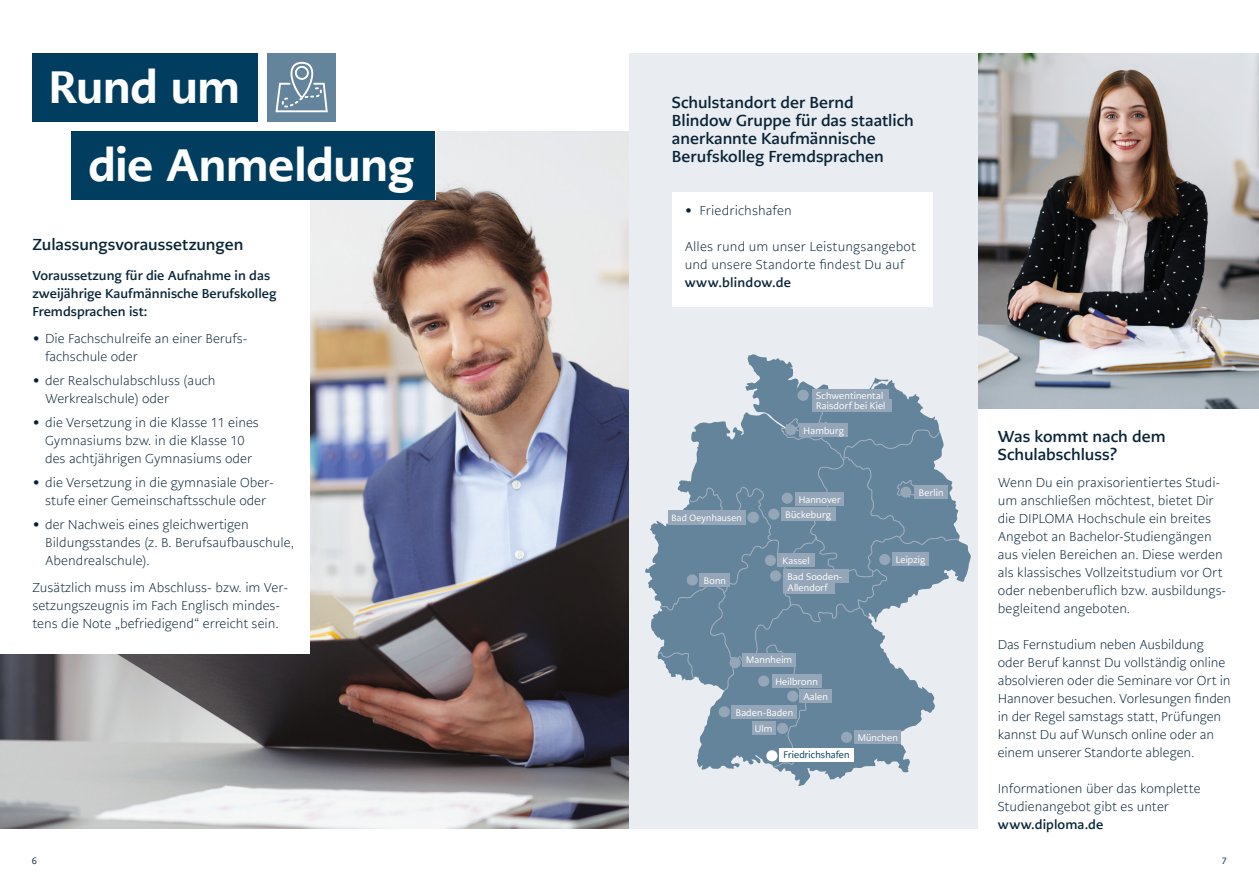
<style>
.page{position:relative;width:1259px;height:893px;background:#fff}
.page>*{position:absolute;margin:0;border:0;box-sizing:border-box;transform-origin:0 0}
.t1{font:800 45px/78.6px "PMN Caecilia Sans Head";letter-spacing:.01em;color:#fff}
.t2{font:700 15.75px/18px "PMN Caecilia Sans Text";color:#092436}
.t3{font:300 12.75px/18px "PMN Caecilia Sans Text";color:#092436}
.t4{font:700 12.75px/18px "PMN Caecilia Sans Text";color:#092436}
.t5{font:9.45px/15.8px "PMN Caecilia Sans Head";letter-spacing:.015em;color:#fff}
.t6{font:9.45px "PMN Caecilia Sans Head";letter-spacing:.015em;color:#003d5e}
.t7{font:9px "PMN Caecilia Sans Head";letter-spacing:.03em;color:#fff}
.t8{font:9px "PMN Caecilia Sans Text";color:#092436}
.s1{font-weight:900}
</style>
<div class="page">
<img style="left:0;top:132px;width:629px;height:696px">
<div style="left:0;top:0;width:309px;height:654px;background:#fff"></div>
<div style="left:268px;top:53px;width:68px;height:68px;background:#64849b"></div>
<svg style="left:275px;top:62px;width:53px;height:50px"></svg>
<div style="left:32px;top:53px;width:226px;height:68px;background:#003d5e"></div>
<div style="left:71px;top:132px;width:364px;height:68px;background:#003d5e"></div>
<img style="left:978px;top:53px;width:281px;height:355px">
<div style="left:629px;top:53px;width:349px;height:775px;background:#e9ecf1"></div>
<div style="left:672px;top:192px;width:260px;height:115px;background:#fff"></div>
<svg style="left:645px;top:354px;width:326px;height:432px"></svg>
<svg style="left:658px;top:390px;width:301px;height:378px"></svg>
<div style="left:765px;top:555px;width:11px;height:11px;background:#95a6b8;border-radius:50%"></div>
<div style="left:770px;top:570px;width:11px;height:11px;background:#95a6b8;border-radius:50%"></div>
<div style="left:700px;top:573px;width:30px;height:14px;background:#95a6b8"></div>
<div style="left:777px;top:554px;width:37px;height:13px;background:#95a6b8"></div>
<div style="left:783px;top:569px;width:66px;height:14px;background:#95a6b8"></div>
<div style="left:783px;top:580px;width:51px;height:14px;background:#95a6b8"></div>
<div style="left:892px;top:552px;width:37px;height:14px;background:#95a6b8"></div>
<div style="left:795px;top:492px;width:49px;height:14px;background:#95a6b8"></div>
<div style="left:781px;top:508px;width:54px;height:13px;background:#95a6b8"></div>
<div style="left:742px;top:653px;width:54px;height:13px;background:#95a6b8"></div>
<div style="left:771px;top:674px;width:50px;height:14px;background:#95a6b8"></div>
<div style="left:854px;top:730px;width:47px;height:14px;background:#95a6b8"></div>
<div style="left:799px;top:690px;width:32px;height:13px;background:#95a6b8"></div>
<div style="left:779px;top:748px;width:74px;height:14px;background:#fff"></div>
<div style="left:732px;top:705px;width:65px;height:14px;background:#95a6b8"></div>
<div style="left:781px;top:493px;width:12px;height:11px;background:#95a6b8;border-radius:50%"></div>
<div style="left:768px;top:509px;width:11px;height:11px;background:#95a6b8;border-radius:50%"></div>
<div style="left:686px;top:574px;width:12px;height:11px;background:#95a6b8;border-radius:50%"></div>
<div style="left:729px;top:657px;width:11px;height:11px;background:#95a6b8;border-radius:50%"></div>
<div style="left:758px;top:675px;width:11px;height:12px;background:#95a6b8;border-radius:50%"></div>
<div style="left:841px;top:732px;width:11px;height:11px;background:#95a6b8;border-radius:50%"></div>
<div style="left:787px;top:691px;width:11px;height:11px;background:#95a6b8;border-radius:50%"></div>
<div style="left:718px;top:706px;width:12px;height:11px;background:#95a6b8;border-radius:50%"></div>
<div style="left:766px;top:750px;width:11px;height:11px;background:#fff;border-radius:50%"></div>
<div style="left:879px;top:554px;width:11px;height:11px;background:#95a6b8;border-radius:50%"></div>
<div style="left:799px;top:423px;width:49px;height:14px;background:#95a6b8"></div>
<div style="left:785px;top:424px;width:11px;height:11px;background:#95a6b8;border-radius:50%"></div>
<div style="left:812px;top:389px;width:77px;height:12px;background:#95a6b8"></div>
<div style="left:812px;top:399px;width:79px;height:12px;background:#95a6b8"></div>
<div style="left:797px;top:390px;width:11px;height:11px;background:#95a6b8;border-radius:50%"></div>
<div style="left:900px;top:487px;width:11px;height:11px;background:#95a6b8;border-radius:50%"></div>
<div style="left:914px;top:485px;width:34px;height:14px;background:#95a6b8"></div>
<div style="left:747px;top:512px;width:12px;height:11px;background:#95a6b8;border-radius:50%"></div>
<div style="left:668px;top:510px;width:77px;height:14px;background:#95a6b8"></div>
<div style="left:752px;top:721px;width:23px;height:14px;background:#95a6b8"></div>
<div style="left:777px;top:723px;width:11px;height:11px;background:#95a6b8;border-radius:50%"></div>
<h1 class="t1" style="left:88px;top:47px;width:327px;text-indent:-39px">Rund um<br>die Anmeldung</h1>
<p class="t2" style="left:32px;top:235px;width:212px">Zulassungsvoraussetzungen</p>
<p class="t4" style="left:32px;top:266px;width:246px">Voraussetzung für die Aufnahme in das zweijährige Kaufmännische Berufskolleg<br>Fremdsprachen ist:</p>
<p class="t3" style="left:45px;top:330px;width:204px;text-indent:-13px"><span class="s1">∙</span> Die Fachschulreife an einer Berufs&shy;fachschule oder</p>
<p class="t3" style="left:45px;top:372px;width:172px;text-indent:-13px"><span class="s1">∙</span> der Realschulabschluss (auch<br>Werkrealschule) oder</p>
<p class="t3" style="left:32px;top:414px;width:228px;text-align:center"><span class="s1">∙</span> die Versetzung in die Klasse 11 eines<br>Gymnasiums bzw. in die Klasse 10<br>des achtjährigen Gymnasiums oder</p>
<p class="t3" style="left:32px;top:474px;width:243px;text-align:center"><span class="s1">∙</span> die Versetzung in die gymnasiale Ober&shy;stufe einer Gemeinschaftsschule oder</p>
<p class="t3" style="left:45px;top:516px;width:250px;text-indent:-13px"><span class="s1">∙</span> der Nachweis eines gleichwertigen<br>Bildungsstandes (z. B. Berufsaufbauschule,<br>Abendrealschule).</p>
<p class="t3" style="left:32px;top:579px;width:257px">Zusätzlich muss im Abschluss- bzw. im Ver&shy;setzungszeugnis im Fach Englisch mindes&shy;tens die Note „befriedigend“ erreicht sein.</p>
<p class="t2" style="left:672px;top:94px;width:243px">Schulstandort der Bernd<br>Blindow Gruppe für das staatlich anerkannte Kaufmännische<br>Berufskolleg Fremdsprachen</p>
<p class="t3" style="left:684px;top:201px;width:109px"><span class="s1">∙</span> Friedrichshafen</p>
<p class="t3" style="left:684px;top:237px;width:233px">Alles rund um unser Leistungsangebot und unsere Standorte findest Du auf</p>
<p class="t4" style="left:684px;top:273px;width:108px">www.blindow.de</p>
<p class="t5" style="left:816px;top:390px;width:71px;line-height:10.1px">Schwentinental<br>Raisdorf bei Kiel</p>
<p class="t7" style="left:671px;top:512px;width:72px">Bad Oeynhausen</p>
<p class="t5" style="left:704px;top:573px;width:24px">Bonn</p>
<p class="t5" style="left:803px;top:422px;width:42px">Hamburg</p>
<p class="t5" style="left:785px;top:492px;width:56px;line-height:15.1px;text-indent:13px">Hannover<br>Bückeburg</p>
<p class="t5" style="left:787px;top:553px;width:56px;text-indent:-5px">Kassel<br>Bad Sooden-</p>
<p class="t5" style="left:787px;top:580px;width:42px">Allendorf</p>
<p class="t5" style="left:919px;top:484px;width:26px">Berlin</p>
<p class="t5" style="left:895px;top:552px;width:31px">Leipzig</p>
<p class="t5" style="left:746px;top:652px;width:47px">Mannheim</p>
<p class="t5" style="left:775px;top:673px;width:44px">Heilbronn</p>
<p class="t5" style="left:736px;top:704px;width:59px">Baden-Baden</p>
<p class="t5" style="left:755px;top:721px;width:19px">Ulm</p>
<p class="t5" style="left:803px;top:689px;width:26px">Aalen</p>
<p class="t6" style="left:783px;top:749px;width:68px">Friedrichshafen</p>
<p class="t5" style="left:858px;top:730px;width:42px">München</p>
<p class="t2" style="left:998px;top:428px;width:169px">Was kommt nach dem<br>Schulabschluss?</p>
<p class="t3" style="left:998px;top:474px;width:230px">Wenn Du ein praxisorientiertes Studi&shy;um anschließen möchtest, bietet Dir die DIPLOMA Hochschule ein breites Angebot an Bachelor-Studiengängen aus vielen Bereichen an. Diese werden als klassisches Vollzeitstudium vor Ort oder nebenberuflich bzw. ausbildungs&shy;begleitend angeboten.</p>
<p class="t3" style="left:998px;top:636px;width:235px">Das Fernstudium neben Ausbildung oder Beruf kannst Du vollständig online absolvieren oder die Seminare vor Ort in Hannover besuchen. Vorlesungen finden in der Regel samstags statt, Prüfungen kannst Du auf Wunsch online oder an einem unserer Standorte ablegen.</p>
<p class="t3" style="left:998px;top:780px;width:204px">Informationen über das komplette<br>Studienangebot gibt es unter</p>
<p class="t4" style="left:998px;top:816px;width:107px">www.diploma.de</p>
<p class="t8" style="left:32px;top:855px;width:7px">6</p>
<p class="t8" style="left:1222px;top:855px;width:7px">7</p>
</div>
